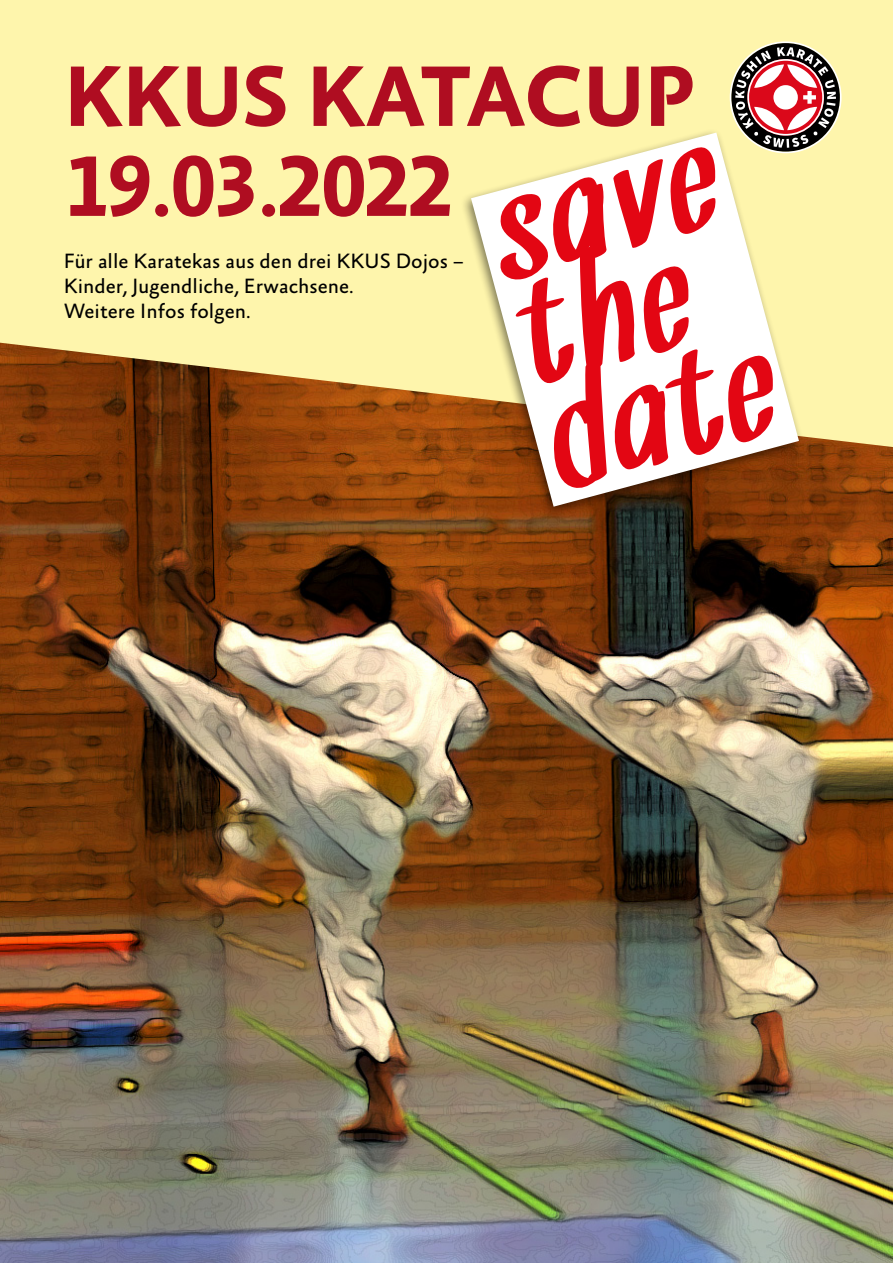
<style>
.page{position:relative;width:893px;height:1263px;background:#fff}
.page>*{position:absolute;margin:0;border:0;box-sizing:border-box;transform-origin:0 0}
.t1{font:160.05px "Snickles";color:#e30613}
.t2{font:700 87px/90px "Absara Sans TF";letter-spacing:-.02em;color:#af0d21}
.t3{font:21px/25.2px "Absara Sans TF";color:#000}
</style>
<div class="page">
<div style="left:0;top:0;width:893px;height:343px;background:#fef5ac"></div>
<img style="left:0;top:343px;width:893px;height:920px">
<svg style="left:730px;top:41px;width:111px;height:112px"></svg>
<div style="left:460px;top:128px;width:345px;height:391px;background:#000;opacity:.5"></div>
<svg style="left:471px;top:133px;width:328px;height:374px"></svg>
<svg style="left:508px;top:238px;width:196px;height:149px"></svg>
<h2 class="t2" style="left:64px;top:56px;width:634px">KKUS KATACUP<br>19.03.2022</h2>
<h1 class="t1" style="left:481px;top:162px;width:228px;rotate:-15deg">save</h1>
<p class="t3" style="left:64px;top:249px;width:401px">Für alle Karatekas aus den drei KKUS Dojos –<br>Kinder, Jugendliche, Erwachsene.<br>Weitere Infos folgen.</p>
<h1 class="t1" style="left:537px;top:371px;width:230px;rotate:-15deg">date</h1>
</div>
